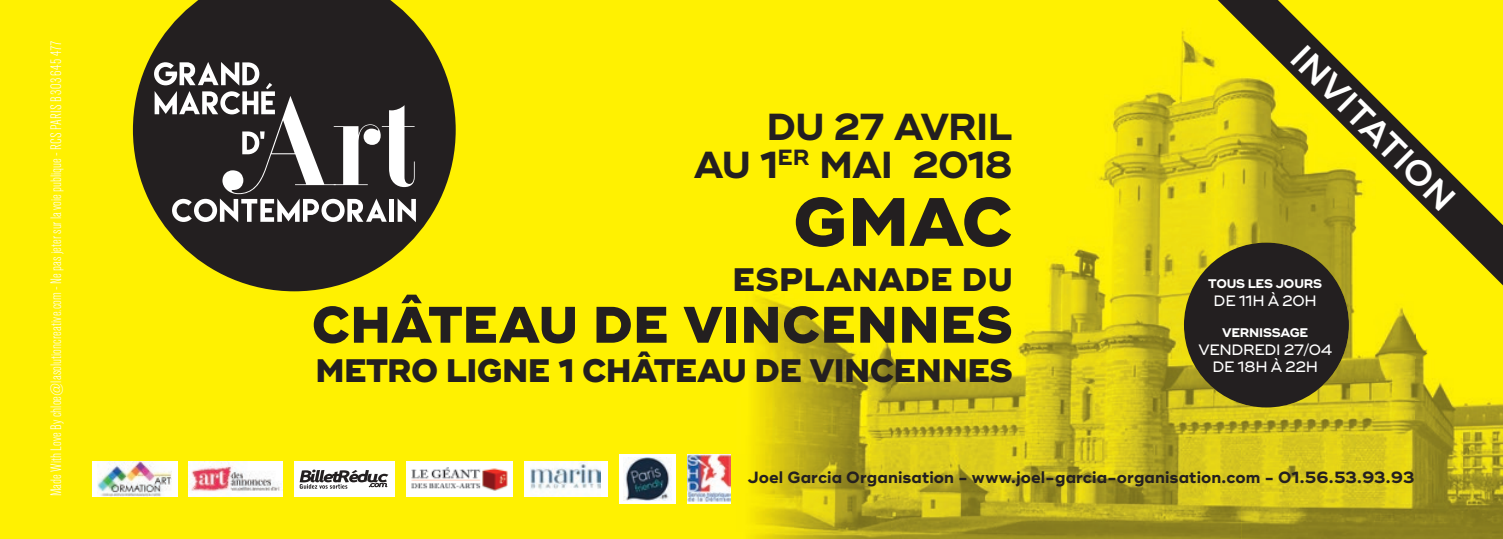
<style>
.page{position:relative;width:1503px;height:539px;background:#fff}
.page>*{position:absolute;margin:0;border:0;box-sizing:border-box;transform-origin:0 0}
.t1{font:800 68.25px "Ridley Grotesk";color:#231f20}
.t2{font:800 51.25px "Ridley Grotesk";color:#231f20}
.t3{font:700 37.5px/37.5px "Ridley Grotesk";letter-spacing:-.025em;color:#231f20;text-align:right}
.t4{font:600 35px "Ridley Grotesk";color:#fff}
.t5{font:800 32.5px "Ridley Grotesk";letter-spacing:-.015em;color:#231f20}
.t6{font:800 32.5px "Ridley Grotesk";letter-spacing:.005em;color:#231f20}
.t7{font:700 16.25px "Ridley Grotesk";letter-spacing:.005em;color:#231f20}
.t8{font:300 condensed 15px "Akzidenz Grotesk BQ";letter-spacing:.005em;color:#fff}
.t9{font:500 15px/17.5px "Ridley Grotesk";letter-spacing:-.02em;color:#fff;text-align:center}
.t10{font:700 12.5px "Ridley Grotesk";letter-spacing:-.02em;color:#fff}
</style>
<div class="page">
<div style="left:0;top:0;width:1502px;height:539px;background:#fff101"></div>
<img style="left:718px;top:29px;width:784px;height:510px">
<svg style="left:1217px;top:0;width:285px;height:285px"></svg>
<svg style="left:133px;top:0;width:323px;height:291px;fill:#231f20"></svg>
<svg style="left:154px;top:62px;width:262px;height:160px;background:#575454"></svg>
<div style="left:260px;top:131px;width:5px;height:8px;background:#fff"></div>
<div style="left:1183px;top:242px;width:165px;height:165px;background:#231f20;border-radius:82px"></div>
<div style="left:406px;top:461px;width:106px;height:36px;background:#fff"></div>
<img style="left:411px;top:467px;width:97px;height:24px">
<img style="left:189px;top:461px;width:93px;height:36px">
<div style="left:92px;top:461px;width:85px;height:36px;background:#fff"></div>
<img style="left:97px;top:462px;width:75px;height:34px">
<div style="left:524px;top:461px;width:83px;height:36px;background:#fff"></div>
<img style="left:531px;top:462px;width:69px;height:28px">
<div style="left:619px;top:454px;width:56px;height:50px;background:#fff"></div>
<img style="left:623px;top:458px;width:47px;height:42px">
<div style="left:294px;top:461px;width:100px;height:36px;background:#fff"></div>
<svg style="left:300px;top:469px;width:88px;height:19px"></svg>
<img style="left:687px;top:454px;width:44px;height:49px">
<p class="t8" style="left:48px;top:496px;width:457px;rotate:-90deg">Made With Love By chloe@lasolutioncreative.com - Ne pas jeter sur la voie publique - RCS PARIS B 303 645 477</p>
<h3 class="t3" style="left:694px;top:109px;width:320px">DU 27 AVRIL<br>AU 1<sup>ER</sup> MAI 2018</h3>
<h1 class="t1" style="left:793px;top:180px;width:221px">GMAC</h1>
<h3 class="t6" style="left:732px;top:260px;width:282px">ESPLANADE DU</h3>
<h2 class="t2" style="left:312px;top:293px;width:702px">CHÂTEAU DE VINCENNES</h2>
<h3 class="t5" style="left:315px;top:350px;width:698px">METRO LIGNE 1 CHÂTEAU DE VINCENNES</h3>
<h3 class="t4" style="left:1311px;top:37px;width:217px;rotate:45deg">INVITATION</h3>
<p class="t10" style="left:1208px;top:276px;width:115px">TOUS LES JOURS</p>
<p class="t9" style="left:1213px;top:292px;width:105px">DE 11H À 20H</p>
<p class="t10" style="left:1222px;top:325px;width:88px">VERNISSAGE</p>
<p class="t9" style="left:1198px;top:341px;width:135px">VENDREDI 27/04<br>DE 18H À 22H</p>
<p class="t7" style="left:747px;top:468px;width:668px">Joel Garcia Organisation - www.joel-garcia-organisation.com - 01.56.53.93.93</p>
</div>
